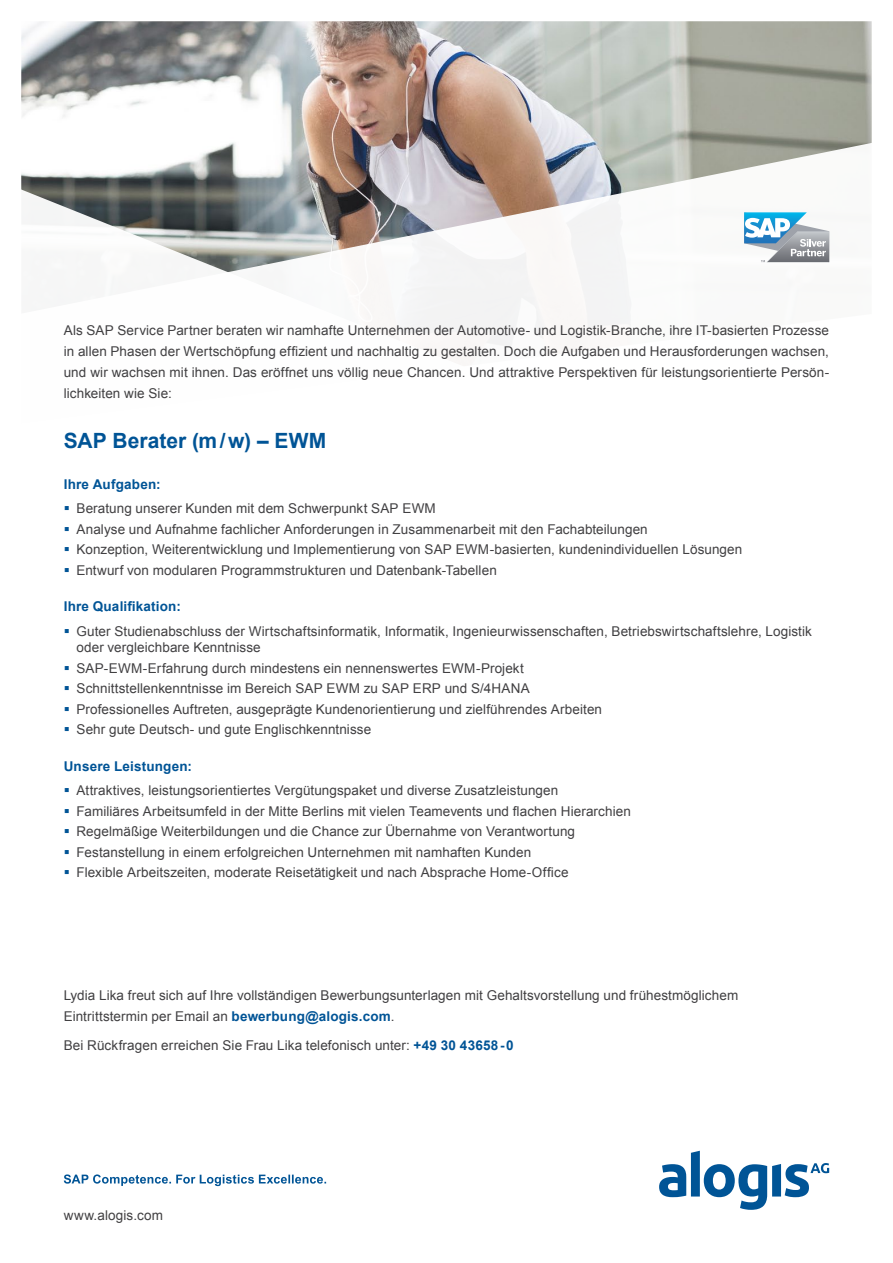
<style>
.page{position:relative;width:893px;height:1263px;background:#fff}
.page>*{position:absolute;margin:0;border:0;box-sizing:border-box;transform-origin:0 0}
.t1{font:700 21px "Arial";color:#005496}
.t2{font:13.5px/21px "Arial";letter-spacing:.005em;color:#414042}
.t3{font:700 13.5px "Arial";letter-spacing:.01em;color:#005496}
.s1{color:#005496}
.s2{font-weight:700;color:#005496}
</style>
<div class="page">
<img style="left:21px;top:21px;width:851px;height:115px">
<svg style="left:21px;top:136px;width:851px;height:40px"></svg>
<svg style="left:21px;top:176px;width:809px;height:170px"></svg>
<svg style="left:659px;top:1151px;width:170px;height:59px"></svg>
<svg style="left:64px;top:1174px;width:262px;height:12px"></svg>
<svg style="left:744px;top:212px;width:85px;height:50px"></svg>
<p class="t2" style="left:64px;top:320px;width:767px;text-align:justify">Als SAP Service Partner beraten wir namhafte Unternehmen der Automotive- und Logistik-Branche, ihre IT-basierten Prozesse in allen Phasen der Wertschöpfung effizient und nachhaltig zu gestalten. Doch die Aufgaben und Herausforderungen wachsen, und wir wachsen mit ihnen. Das eröffnet uns völlig neue Chancen. Und attraktive Perspektiven für leistungsorientierte Persön&shy;lichkeiten wie Sie:</p>
<h1 class="t1" style="left:64px;top:426px;width:264px">SAP Berater (m/w) – EWM</h1>
<p class="t3" style="left:64px;top:475px;width:98px">Ihre Aufgaben:</p>
<p class="t2" style="left:64px;top:498px;width:374px"><span class="s1">▪</span> Beratung unserer Kunden mit dem Schwerpunkt SAP EWM</p>
<p class="t2" style="left:64px;top:519px;width:585px"><span class="s1">▪</span> Analyse und Aufnahme fachlicher Anforderungen in Zusammenarbeit mit den Fachabteilungen</p>
<p class="t2" style="left:64px;top:539px;width:680px"><span class="s1">▪</span> Konzeption, Weiterentwicklung und Implementierung von SAP EWM-basierten, kundenindividuellen Lösungen</p>
<p class="t2" style="left:64px;top:560px;width:435px"><span class="s1">▪</span> Entwurf von modularen Programmstrukturen und Datenbank-Tabellen</p>
<p class="t3" style="left:64px;top:598px;width:119px">Ihre Qualifikation:</p>
<p class="t2" style="left:77px;top:623px;width:737px;line-height:16.2px;text-indent:-13px"><span class="s1">▪</span> Guter Studienabschluss der Wirtschaftsinformatik, Informatik, Ingenieurwissenschaften, Betriebswirtschaftslehre, Logistik oder vergleichbare Kenntnisse</p>
<p class="t2" style="left:64px;top:658px;width:461px"><span class="s1">▪</span> SAP-EWM-Erfahrung durch mindestens ein nennenswertes EWM-Projekt</p>
<p class="t2" style="left:64px;top:678px;width:467px"><span class="s1">▪</span> Schnittstellenkenntnisse im Bereich SAP EWM zu SAP ERP und S/4HANA</p>
<p class="t2" style="left:64px;top:698px;width:540px"><span class="s1">▪</span> Professionelles Auftreten, ausgeprägte Kundenorientierung und zielführendes Arbeiten</p>
<p class="t2" style="left:64px;top:719px;width:309px"><span class="s1">▪</span> Sehr gute Deutsch- und gute Englischkenntnisse</p>
<p class="t3" style="left:64px;top:757px;width:130px">Unsere Leistungen:</p>
<p class="t2" style="left:64px;top:780px;width:496px"><span class="s1">▪</span> Attraktives, leistungsorientiertes Vergütungspaket und diverse Zusatzleistungen</p>
<p class="t2" style="left:64px;top:801px;width:569px"><span class="s1">▪</span> Familiäres Arbeitsumfeld in der Mitte Berlins mit vielen Teamevents und flachen Hierarchien</p>
<p class="t2" style="left:64px;top:821px;width:513px"><span class="s1">▪</span> Regelmäßige Weiterbildungen und die Chance zur Übernahme von Verantwortung</p>
<p class="t2" style="left:64px;top:842px;width:469px"><span class="s1">▪</span> Festanstellung in einem erfolgreichen Unternehmen mit namhaften Kunden</p>
<p class="t2" style="left:64px;top:862px;width:506px"><span class="s1">▪</span> Flexible Arbeitszeiten, moderate Reisetätigkeit und nach Absprache Home-Office</p>
<p class="t2" style="left:64px;top:985px;width:676px">Lydia Lika freut sich auf Ihre vollständigen Bewerbungsunterlagen mit Gehaltsvorstellung und frühestmöglichem<br>Eintrittstermin per Email an <span class="s2">bewerbung@alogis.com</span>.</p>
<p class="t2" style="left:64px;top:1035px;width:451px">Bei Rückfragen erreichen Sie Frau Lika telefonisch unter: <span class="s2">+49 30 43658-0</span></p>
<p class="t2" style="left:64px;top:1205px;width:101px">www.alogis.com</p>
</div>
